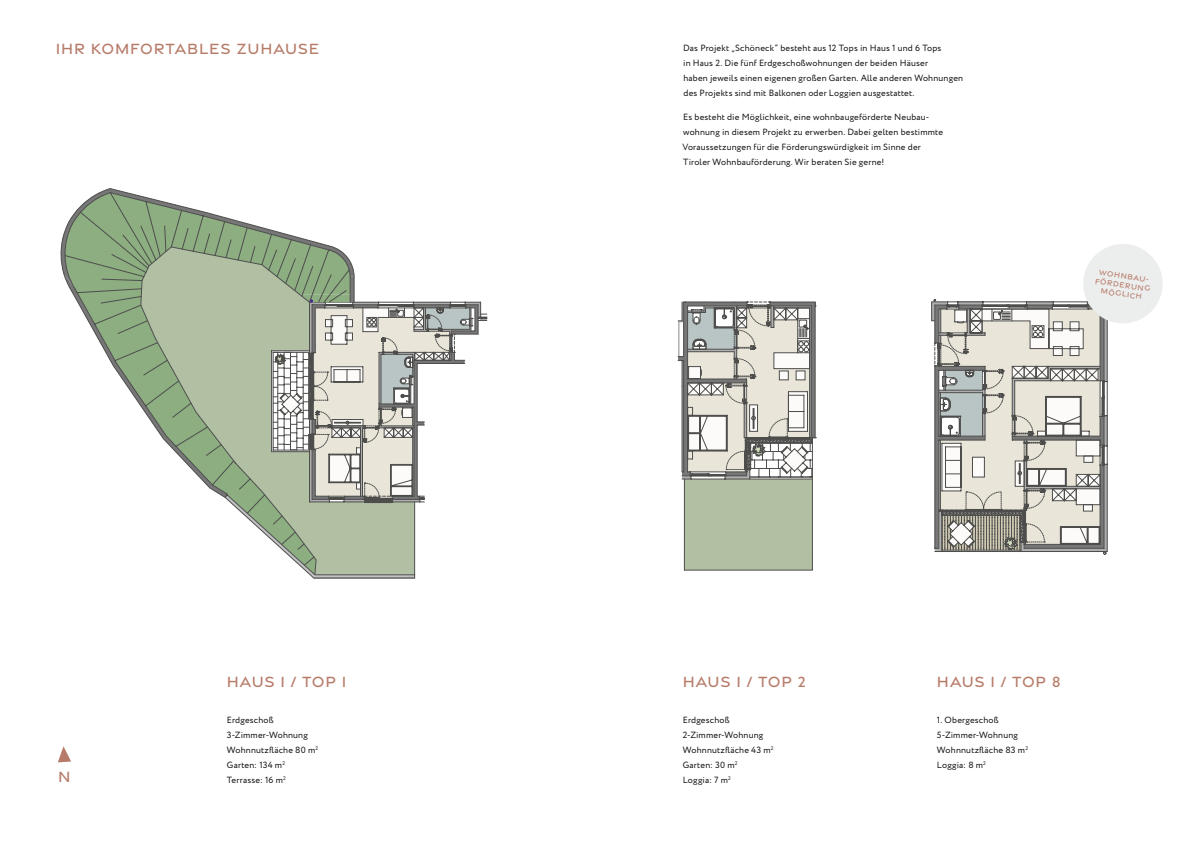
<style>
.page{position:relative;width:1191px;height:842px;background:#fff}
.page>*{position:absolute;margin:0;border:0;box-sizing:border-box;transform-origin:0 0}
.Headline{font:500 16px "Gravesend Sans";letter-spacing:.05em;color:#b77c69}
.t1{font:9px/15px "Circe";letter-spacing:.02em;color:#131413}
.t2{font:500 8px/9px "Gravesend Sans";color:#b77c69;text-align:center}
</style>
<div class="page">
<svg style="left:677px;top:302px;width:139px;height:268px"></svg>
<svg style="left:60px;top:188px;width:428px;height:391px"></svg>
<svg style="left:58px;top:746px;width:13px;height:16px"></svg>
<svg style="left:931px;top:244px;width:232px;height:311px"></svg>
<p class="Headline" style="left:56px;top:39px;width:265px">IHR KOMFORTABLES ZUHAUSE</p>
<p class="Headline" style="left:227px;top:672px;width:121px">HAUS 1 / TOP 1</p>
<p class="t1" style="left:227px;top:713px;width:93px">Erdgeschoß<br>3-Zimmer-Wohnung<br>Wohnnutzfläche 80 m<sup>2<br></sup>Garten: 134 m<sup>2</sup></p>
<p class="Headline" style="left:58px;top:767px;width:14px">N</p>
<p class="t1" style="left:227px;top:773px;width:61px">Terrasse: 16 m<sup>2</sup></p>
<p class="t1" style="left:683px;top:41px;width:281px">Das Projekt „Schöneck“ besteht aus 12 Tops in Haus 1 und 6 Tops<br>in Haus 2. Die fünf Erdgeschoßwohnungen der beiden Häuser<br>haben jeweils einen eigenen großen Garten. Alle anderen Wohnungen des Projekts sind mit Balkonen oder Loggien ausgestattet.</p>
<p class="t1" style="left:682px;top:110px;width:262px">Es besteht die Möglichkeit, eine wohnbaugeförderte Neubau&shy;wohnung in diesem Projekt zu erwerben. Dabei gelten bestimmte Voraussetzungen für die Förderungswürdigkeit im Sinne der Tiroler Wohnbauförderung. Wir beraten Sie gerne!</p>
<p class="t2" style="left:1097px;top:267px;width:57px;rotate:8deg">WOHNBAU-<br>FÖRDERUNG<br>MÖGLICH</p>
<p class="Headline" style="left:683px;top:672px;width:125px">HAUS 1 / TOP 2</p>
<p class="t1" style="left:683px;top:713px;width:92px">Erdgeschoß<br>2-Zimmer-Wohnung<br>Wohnnutzfläche 43 m<sup>2<br></sup>Garten: 30 m<sup>2<br></sup>Loggia: 7 m<sup>2</sup></p>
<p class="Headline" style="left:937px;top:672px;width:125px">HAUS 1 / TOP 8</p>
<p class="t1" style="left:937px;top:713px;width:93px">1. Obergeschoß<br>5-Zimmer-Wohnung<br>Wohnnutzfläche 83 m<sup>2<br></sup>Loggia: 8 m<sup>2</sup></p>
</div>
